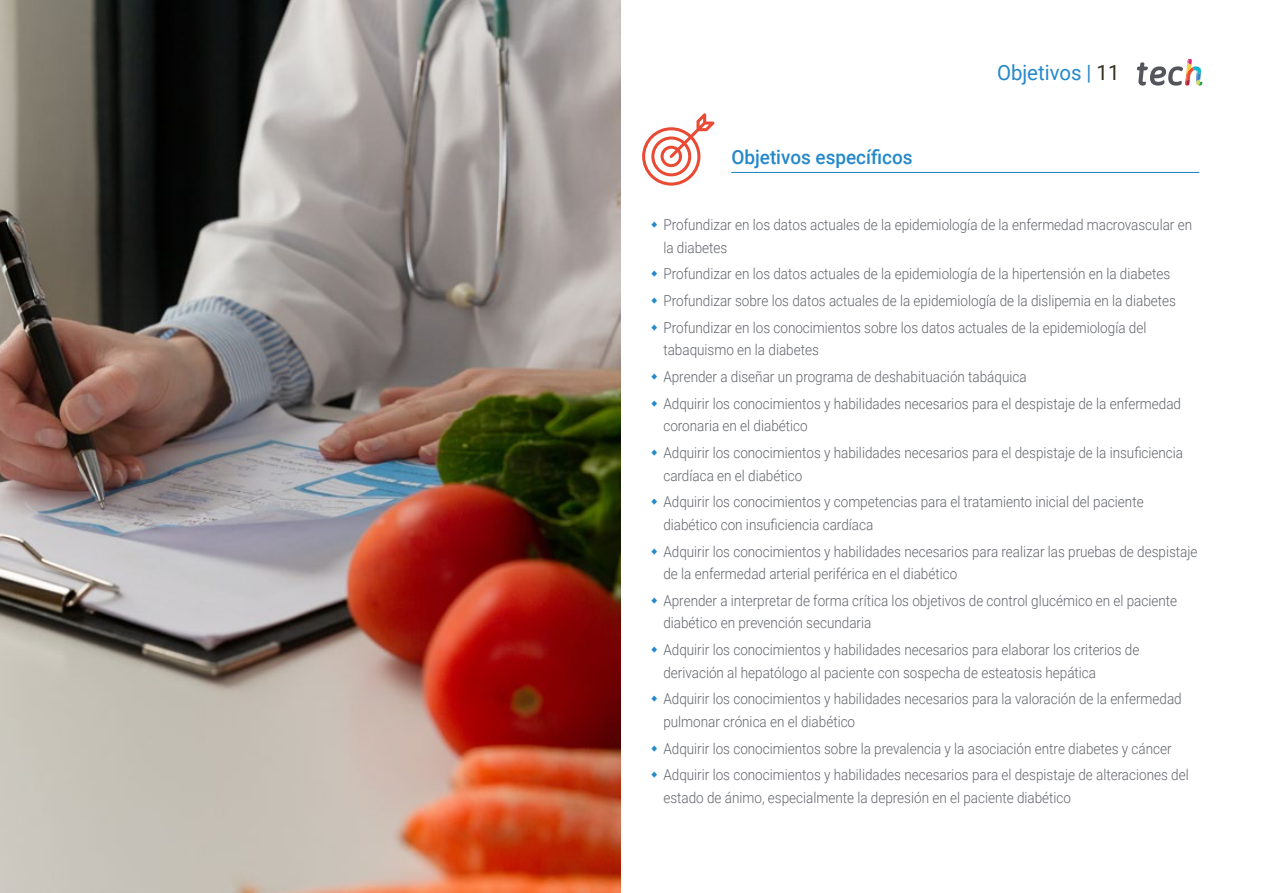
<style>
.page{position:relative;width:1263px;height:893px;background:#fff}
.page>*{position:absolute;margin:0;border:0;box-sizing:border-box;transform-origin:0 0}
.t1{font:21px "Roboto";color:#2488c9}
.t2{font:500 19.5px "Roboto";color:#2488c9}
.t3{font:300 15px/26.7px "Roboto";color:#61646a;scale:.9 1}
.s1{color:#312e20}
</style>
<div class="page">
<img style="left:0;top:0;width:621px;height:893px">
<svg style="left:1137px;top:59px;width:65px;height:27px"></svg>
<svg style="left:642px;top:113px;width:72px;height:73px"></svg>
<hr style="left:731px;top:172px;width:468px;height:1px;background:#2488c9">
<h2 class="t2" style="left:731px;top:143px;width:183px">Objetivos específicos</h2>
<h1 class="t1" style="left:997px;top:57px;width:124px">Objetivos | <span class="s1">11</span></h1>
<p class="t3" style="left:663px;top:213px;width:589px;line-height:22.5px">Profundizar en los datos actuales de la epidemiología de la enfermedad macrovascular en la diabetes</p>
<p class="t3" style="left:663px;top:260px;width:571px">Profundizar en los datos actuales de la epidemiología de la hipertensión en la diabetes<br>Profundizar sobre los datos actuales de la epidemiología de la dislipemia en la diabetes<br>Profundizar en los conocimientos sobre los datos actuales de la epidemiología del</p>
<p class="t3" style="left:663px;top:336px;width:577px">tabaquismo en la diabetes<br>Aprender a diseñar un programa de deshabituación tabáquica<br>Adquirir los conocimientos y habilidades necesarios para el despistaje de la enfermedad</p>
<p class="t3" style="left:663px;top:412px;width:579px">coronaria en el diabético<br>Adquirir los conocimientos y habilidades necesarios para el despistaje de la insuficiencia</p>
<p class="t3" style="left:663px;top:461px;width:535px">cardíaca en el diabético<br>Adquirir los conocimientos y competencias para el tratamiento inicial del paciente</p>
<p class="t3" style="left:663px;top:511px;width:595px">diabético con insuficiencia cardíaca<br>Adquirir los conocimientos y habilidades necesarios para realizar las pruebas de despistaje</p>
<p class="t3" style="left:663px;top:560px;width:572px">de la enfermedad arterial periférica en el diabético<br>Aprender a interpretar de forma crítica los objetivos de control glucémico en el paciente</p>
<p class="t3" style="left:663px;top:609px;width:530px">diabético en prevención secundaria<br>Adquirir los conocimientos y habilidades necesarios para elaborar los criterios de</p>
<p class="t3" style="left:663px;top:658px;width:577px">derivación al hepatólogo al paciente con sospecha de esteatosis hepática<br>Adquirir los conocimientos y habilidades necesarios para la valoración de la enfermedad</p>
<p class="t3" style="left:663px;top:708px;width:585px">pulmonar crónica en el diabético<br>Adquirir los conocimientos sobre la prevalencia y la asociación entre diabetes y cáncer<br>Adquirir los conocimientos y habilidades necesarios para el despistaje de alteraciones del</p>
<p class="t3" style="left:663px;top:784px;width:455px">estado de ánimo, especialmente la depresión en el paciente diabético</p>
</div>
